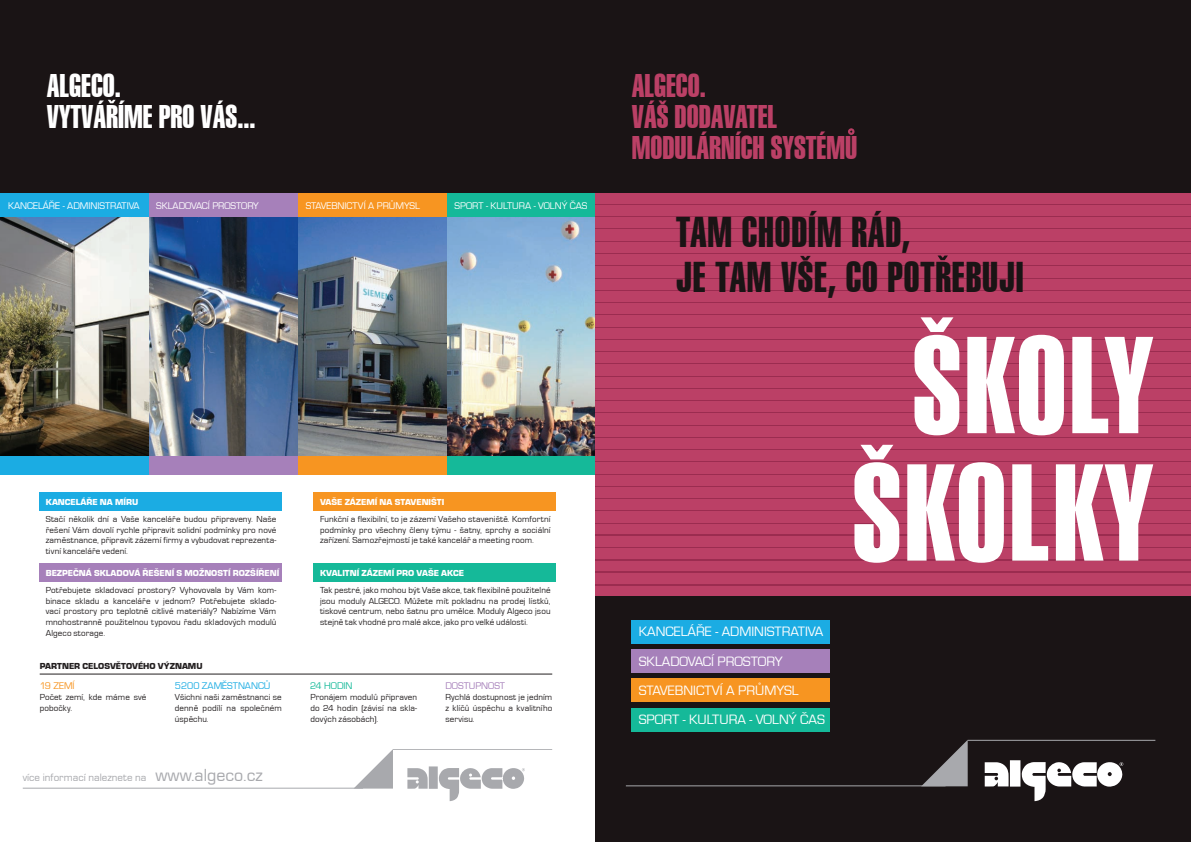
<style>
.page{position:relative;width:1191px;height:842px;background:#fff}
.page>*{position:absolute;margin:0;border:0;box-sizing:border-box;transform-origin:0 0}
.t1{font:133.7px/127.4px "Swiss 911 BT Extra Compressed";letter-spacing:.02em;color:#fff;text-align:center}
.t2{font:42px/45px "Swiss 911 BT Extra Compressed";letter-spacing:.02em;color:#1a1415}
.t3{font:32px/31px "Swiss 911 BT Extra Compressed";color:#bb4066}
.t4{font:32px "Swiss 911 BT Extra Compressed";color:#fff}
.t5{font:14px "Eurostile TEE";color:#fff}
.t6{font:11px "Eurostile TEE";color:#a8a9ad}
.t7{font:10px "Eurostile TEE";color:#fff}
.t8{font:10px "Eurostile TEE";color:#1bace3}
.t9{font:10px "Eurostile TEE";color:#a680ba}
.t10{font:10px "Eurostile TEE";color:#15b999}
.t11{font:10px "Eurostile TEE";color:#f79521}
.t12{font:9px/10.8px "Eurostile TEE";letter-spacing:.01em;color:#231f20;text-align:justify}
.t13{font:900 9px "Eurostile TEE";color:#fff}
.t14{font:900 9px "Eurostile TEE";color:#231f20}
.s1{font-size:18px}
</style>
<div class="page">
<img style="left:0;top:217px;width:596px;height:239px">
<div style="left:0;top:193px;width:149px;height:24px;background:#1bace3"></div>
<div style="left:0;top:456px;width:149px;height:18px;background:#1bace3"></div>
<div style="left:149px;top:193px;width:149px;height:24px;background:#a680ba"></div>
<div style="left:149px;top:456px;width:149px;height:18px;background:#a680ba"></div>
<div style="left:298px;top:193px;width:149px;height:24px;background:#f79521"></div>
<div style="left:298px;top:456px;width:149px;height:18px;background:#f79521"></div>
<div style="left:447px;top:193px;width:149px;height:24px;background:#15b999"></div>
<div style="left:447px;top:456px;width:149px;height:18px;background:#15b999"></div>
<div style="left:0;top:0;width:601px;height:193px;background:#1a1415"></div>
<div style="left:596px;top:0;width:595px;height:842px;background:#1a1415"></div>
<div style="left:596px;top:193px;width:595px;height:402px;background:#bb4066"></div>
<hr style="left:596px;top:204px;width:595px;height:1px;background:#9b2c50">
<hr style="left:596px;top:265px;width:595px;height:1px;background:#9b2c50">
<hr style="left:596px;top:327px;width:595px;height:1px;background:#9b2c50">
<hr style="left:596px;top:376px;width:595px;height:1px;background:#9b2c50">
<hr style="left:596px;top:437px;width:595px;height:1px;background:#9b2c50">
<hr style="left:596px;top:498px;width:595px;height:1px;background:#9b2c50">
<hr style="left:596px;top:216px;width:595px;height:1px;background:#9b2c50">
<hr style="left:596px;top:228px;width:595px;height:1px;background:#9b2c50">
<hr style="left:596px;top:241px;width:595px;height:1px;background:#9b2c50">
<hr style="left:596px;top:253px;width:595px;height:1px;background:#9b2c50">
<hr style="left:596px;top:277px;width:595px;height:1px;background:#9b2c50">
<hr style="left:596px;top:290px;width:595px;height:1px;background:#9b2c50">
<hr style="left:596px;top:302px;width:595px;height:1px;background:#9b2c50">
<hr style="left:596px;top:314px;width:595px;height:1px;background:#9b2c50">
<hr style="left:596px;top:339px;width:595px;height:1px;background:#9b2c50">
<hr style="left:596px;top:351px;width:595px;height:1px;background:#9b2c50">
<hr style="left:596px;top:363px;width:595px;height:1px;background:#9b2c50">
<hr style="left:596px;top:388px;width:595px;height:1px;background:#9b2c50">
<hr style="left:596px;top:400px;width:595px;height:1px;background:#9b2c50">
<hr style="left:596px;top:412px;width:595px;height:1px;background:#9b2c50">
<hr style="left:596px;top:425px;width:595px;height:1px;background:#9b2c50">
<hr style="left:596px;top:449px;width:595px;height:1px;background:#9b2c50">
<hr style="left:596px;top:461px;width:595px;height:1px;background:#9b2c50">
<hr style="left:596px;top:474px;width:595px;height:1px;background:#9b2c50">
<hr style="left:596px;top:486px;width:595px;height:1px;background:#9b2c50">
<hr style="left:596px;top:510px;width:595px;height:1px;background:#9b2c50">
<hr style="left:596px;top:523px;width:595px;height:1px;background:#9b2c50">
<hr style="left:596px;top:535px;width:595px;height:1px;background:#9b2c50">
<hr style="left:596px;top:547px;width:595px;height:1px;background:#9b2c50">
<hr style="left:596px;top:559px;width:595px;height:1px;background:#9b2c50">
<hr style="left:596px;top:572px;width:595px;height:1px;background:#9b2c50">
<hr style="left:596px;top:584px;width:595px;height:1px;background:#9b2c50">
<div style="left:631px;top:620px;width:198px;height:24px;background:#1bace3"></div>
<div style="left:631px;top:649px;width:198px;height:24px;background:#a680ba"></div>
<div style="left:631px;top:678px;width:198px;height:24px;background:#f79521"></div>
<div style="left:631px;top:708px;width:198px;height:24px;background:#15b999"></div>
<svg style="left:938px;top:256px;width:10px;height:4px"></svg>
<hr style="left:967px;top:740px;width:188px;height:1px;background:#a8a9ad">
<svg style="left:626px;top:740px;width:341px;height:46px"></svg>
<svg style="left:984px;top:760px;width:139px;height:41px"></svg>
<svg style="left:848px;top:128px;width:6px;height:7px"></svg>
<svg style="left:108px;top:100px;width:8px;height:3px"></svg>
<div style="left:40px;top:492px;width:242px;height:19px;background:#1bace3"></div>
<div style="left:40px;top:563px;width:242px;height:18px;background:#a680ba"></div>
<div style="left:314px;top:492px;width:242px;height:19px;background:#f79521"></div>
<hr style="left:393px;top:749px;width:159px;height:1px;background:#a8a9ad">
<svg style="left:353px;top:749px;width:40px;height:40px"></svg>
<svg style="left:407px;top:766px;width:118px;height:35px"></svg>
<hr style="left:40px;top:673px;width:512px;height:1px;background:#231f20">
<hr style="left:23px;top:788px;width:340px;height:1px;background:#a8a9ad">
<div style="left:314px;top:563px;width:242px;height:18px;background:#15b999"></div>
<h3 class="t4" style="left:47px;top:67px;width:13px">ALGECO</h3>
<h3 class="t4" style="left:115px;top:67px;width:8px">.</h3>
<h3 class="t4" style="left:47px;top:98px;width:13px">VYTVÁRÍME</h3>
<h3 class="t4" style="left:159px;top:98px;width:98px">PRO VÁS...</h3>
<p class="t7" style="left:8px;top:200px;width:7px">kan</p>
<p class="t7" style="left:27px;top:200px;width:79px">celáře - admin istrat</p>
<p class="t7" style="left:127px;top:200px;width:9px">iva</p>
<p class="t7" style="left:156px;top:200px;width:7px">skla</p>
<p class="t7" style="left:179px;top:200px;width:41px">dovací prostor</p>
<p class="t7" style="left:253px;top:200px;width:7px">y</p>
<p class="t7" style="left:306px;top:200px;width:7px">stav</p>
<p class="t7" style="left:326px;top:200px;width:90px">ebnictví a průmysl</p>
<p class="t7" style="left:454px;top:200px;width:7px">sport</p>
<p class="t7" style="left:486px;top:200px;width:12px">- kultura</p>
<p class="t7" style="left:533px;top:200px;width:12px">- volný</p>
<p class="t7" style="left:570px;top:200px;width:7px">čas</p>
<p class="t13" style="left:46px;top:497px;width:94px">KANCELÁŘE NA MÍRU</p>
<p class="t13" style="left:320px;top:497px;width:126px">VAŠE ZÁZEMÍ NA STAVENIŠTI</p>
<p class="t12" style="left:46px;top:513px;width:232px">Stačí několik dní a Vaše kanceláře budou připraveny. Naše řešení Vám dovolí rychle připravit solidní podmínky pro nové zaměstnance, připravit zázemí firmy a vybudovat reprezenta&shy;tivní kanceláře vedení.</p>
<p class="t12" style="left:320px;top:513px;width:232px">Funkční a flexibilní, to je zázemí Vašeho staveniště. Komfortní podmínky pro všechny členy týmu - šatny, sprchy a sociální zařízení. Samozřejmostí je také kancelář a meeting room.</p>
<p class="t13" style="left:46px;top:568px;width:235px">BEZPEČNÁ SKLADOVÁ ŘEŠENÍ S MOŽNOSTÍ ROZŠÍŘENÍ</p>
<p class="t13" style="left:320px;top:568px;width:146px">KVALITNÍ ZÁZEMÍ PRO VAŠE AKCE</p>
<p class="t12" style="left:46px;top:584px;width:232px">Potřebujete skladovací prostory? Vyhovovala by Vám kom&shy;binace skladu a kanceláře v jednom? Potřebujete sklado&shy;vací prostory pro teplotně citlivé materiály? Nabízíme Vám mnohostranně použitelnou typovou řadu skladových modulů Algeco storage.</p>
<p class="t12" style="left:320px;top:584px;width:232px">Tak pestré, jako mohou být Vaše akce, tak flexibilně použitelné jsou moduly ALGECO. Můžete mít pokladnu na prodej lístků, tiskové centrum, nebo šatnu pro umělce. Moduly Algeco jsou stejně tak vhodné pro malé akce, jako pro velké události.</p>
<p class="t14" style="left:40px;top:661px;width:164px">PARTNER CELOSVĚTOVÉHO VÝZNAMU</p>
<p class="t11" style="left:40px;top:680px;width:26px">19 ZEMÍ</p>
<p class="t8" style="left:175px;top:680px;width:90px">5200 ZAMĚSTNANCŮ</p>
<p class="t10" style="left:310px;top:680px;width:44px">24 HODI N</p>
<p class="t9" style="left:445px;top:680px;width:61px">DOSTUPNOST</p>
<p class="t12" style="left:310px;top:692px;width:108px">Pronájem modulů připraven do 24 hodin (závisí na skla&shy;dových zásobách).</p>
<p class="t12" style="left:40px;top:692px;width:108px">Počet zemí, kde máme své pobočky.</p>
<p class="t12" style="left:175px;top:692px;width:108px">Všichni naši zaměstnanci se denně podílí na společném úspěchu.</p>
<p class="t12" style="left:445px;top:692px;width:108px">Rychlá dostupnost je jedním z klíčů úspěchu a kvalitního servisu.</p>
<p class="t6" style="left:23px;top:771px;width:241px">více informací naleznete na <span class="s1">www.algeco.cz</span></p>
<h3 class="t3" style="left:632px;top:70px;width:227px">ALGECO.<br>VÁŠ DODAVATEL<br>MODULÁRNÍCH SYSTÉMU</h3>
<h2 class="t2" style="left:676px;top:210px;width:349px">TAM CHODÍM RÁD,<br>JE TAM VŠE, CO POTREBUJI</h2>
<h3 class="t5" style="left:639px;top:624px;width:10px">kan</h3>
<h3 class="t5" style="left:665px;top:624px;width:110px">celáře - admin istrat</h3>
<h3 class="t5" style="left:805px;top:624px;width:12px">iva</h3>
<h3 class="t5" style="left:639px;top:654px;width:9px">skla</h3>
<h3 class="t5" style="left:670px;top:654px;width:57px">dovací prostor</h3>
<h3 class="t5" style="left:774px;top:654px;width:9px">y</h3>
<h3 class="t5" style="left:639px;top:683px;width:9px">stav</h3>
<h3 class="t5" style="left:668px;top:683px;width:125px">ebnictví a průmysl</h3>
<h3 class="t5" style="left:639px;top:712px;width:188px">SPORT - KULTURA - VOLNÝ ČAS</h3>
<h1 class="t1" style="left:852px;top:324px;width:302px">ŠKOLY<br>ŠKOLKY</h1>
</div>
